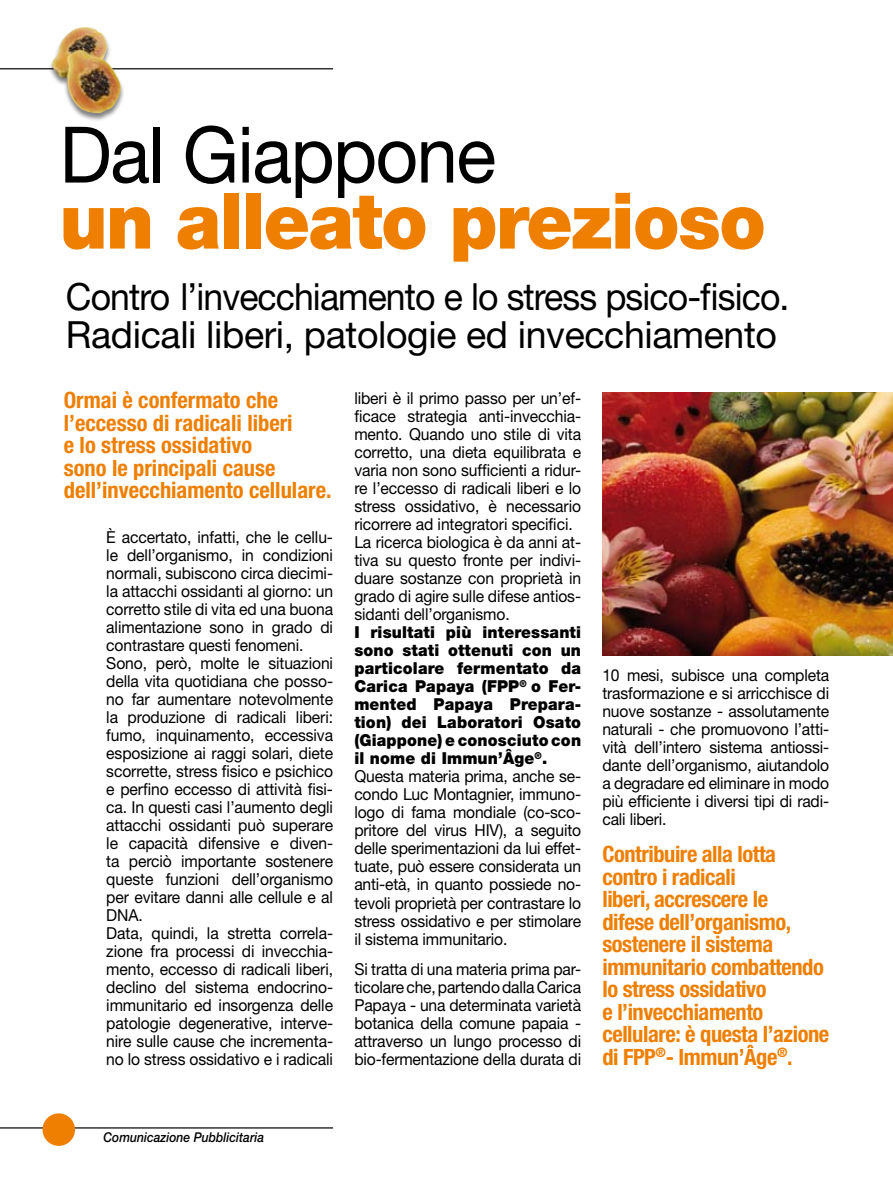
<style>
.page{position:relative;width:893px;height:1191px;background:#fff}
.page>*{position:absolute;margin:0;border:0;box-sizing:border-box;transform-origin:0 0}
.t1{font:900 78px "Helvetica Neue";letter-spacing:-.02em;color:#ee7f00;scale:.95 1}
.t2{font:78px "Helvetica Neue";letter-spacing:-.02em;color:#000;scale:.95 1}
.t3{font:37.5px/37.5px "Helvetica Neue";letter-spacing:-.01em;color:#000;scale:.95 1}
.t4{font:700 condensed 22.5px/22.5px "Helvetica Neue";letter-spacing:-.02em;color:#ee7f00}
.t5{font:700 condensed 22.5px/22.5px "Helvetica Neue";color:#ee7f00}
.t6{font:16.5px/18px "Helvetica Neue";letter-spacing:-.005em;color:#000;scale:.95 1}
.t7{font:italic 500 13.5px "Helvetica Neue";color:#000;scale:.9 1}
.s1{font-weight:900}
</style>
<div class="page">
<hr style="left:0;top:68px;width:333px;height:1px;background:#000">
<hr style="left:0;top:1127px;width:333px;height:1px;background:#000">
<img style="left:602px;top:393px;width:291px;height:262px">
<div style="left:47px;top:27px;width:81px;height:113px;background:#000;opacity:.5"></div>
<img style="left:52px;top:27px;width:69px;height:86px">
<div style="left:43px;top:1113px;width:32px;height:32px;background:#ee7f00;border-radius:50%"></div>
<h1 class="t2" style="left:60px;top:108px;width:461px">Dal Giappone</h1>
<h1 class="t1" style="left:60px;top:174px;width:745px">un alleato prezioso</h1>
<h2 class="t3" style="left:66px;top:278px;width:763px">Contro l’invecchiamento e lo stress psico-fisico.<br>Radicali liberi, patologie ed invecchiamento</h2>
<h3 class="t5" style="left:64px;top:388px;width:269px">Ormai è confermato che l’eccesso di radicali liberi<br>e lo stress ossidativo<br>sono le principali cause dell’invecchiamento cellulare.</h3>
<p class="t6" style="left:106px;top:527px;width:240px">È accertato, infatti, che le cellu&shy;le dell’organismo, in condizioni normali, subiscono circa diecimi&shy;la attacchi ossidanti al giorno: un corretto stile di vita ed una buona alimentazione sono in grado di contrastare questi fenomeni.<br>Sono, però, molte le situazioni della vita quotidiana che posso&shy;no far aumentare notevolmente la produzione di radicali liberi: fumo, inquinamento, eccessiva esposizione ai raggi solari, diete scorrette, stress fisico e psichico e perfino eccesso di attività fisi&shy;ca. In questi casi l’aumento degli attacchi ossidanti può superare le capacità difensive e diven&shy;ta perciò importante sostenere queste funzioni dell’organismo per evitare danni alle cellule e al<br>DNA.<br>Data, quindi, la stretta correla&shy;zione fra processi di invecchia&shy;mento, eccesso di radicali liberi, declino del sistema endocrino&shy;immunitario ed insorgenza delle patologie degenerative, interve&shy;nire sulle cause che incrementa&shy;no lo stress ossidativo e i radicali</p>
<p class="t6" style="left:354px;top:389px;width:240px">liberi è il primo passo per un’ef&shy;ficace strategia anti-invecchia&shy;mento. Quando uno stile di vita corretto, una dieta equilibrata e varia non sono sufficienti a ridur&shy;re l’eccesso di radicali liberi e lo stress ossidativo, è necessario ricorrere ad integratori specifici.<br>La ricerca biologica è da anni at&shy;tiva su questo fronte per indivi&shy;duare sostanze con proprietà in grado di agire sulle difese antios&shy;sidanti dell’organismo.</p>
<p class="t6" style="left:354px;top:623px;width:240px"><span class="s1">I risultati più interessanti sono stati ottenuti con un particolare fermentato da<br>Carica Papaya (FPP</span><sup>®</sup> <span class="s1">o Fer&shy;mented Papaya Prepara&shy;tion) dei Laboratori Osato (Giappone) e conosciuto con il nome di Immun’Âge</span><sup>®</sup><span class="s1">.<br></span>Questa materia prima, anche se&shy;condo Luc Montagnier, immuno&shy;logo di fama mondiale (co-sco&shy;pritore del virus HIV), a seguito delle sperimentazioni da lui effet&shy;tuate, può essere considerata un anti-età, in quanto possiede no&shy;tevoli proprietà per contrastare lo stress ossidativo e per stimolare il sistema immunitario.</p>
<p class="t6" style="left:354px;top:960px;width:240px;text-align:justify">Si tratta di una materia prima par&shy;ticolare che, partendo dalla Carica Papaya - una determinata varietà botanica della comune papaia - attraverso un lungo processo di bio-fermentazione della durata di</p>
<p class="t6" style="left:602px;top:665px;width:240px;text-align:justify">10 mesi, subisce una completa trasformazione e si arricchisce di nuove sostanze - assolutamente naturali - che promuovono l’atti&shy;vità dell’intero sistema antiossi&shy;dante dell’organismo, aiutandolo a degradare ed eliminare in modo più efficiente i diversi tipi di radi&shy;cali liberi.</p>
<h3 class="t4" style="left:602px;top:842px;width:228px">Contribuire alla lotta contro i radicali<br>liberi, accrescere le<br>difese dell’organismo, sostenere il sistema immunitario combattendo lo stress ossidativo<br>e l’invecchiamento cellulare: è questa l’azione di FPP<sup>®</sup>- Immun’Âge<sup>®</sup>.</h3>
<p class="t7" style="left:103px;top:1129px;width:180px">Comunicazione Pubblicitaria</p>
</div>
